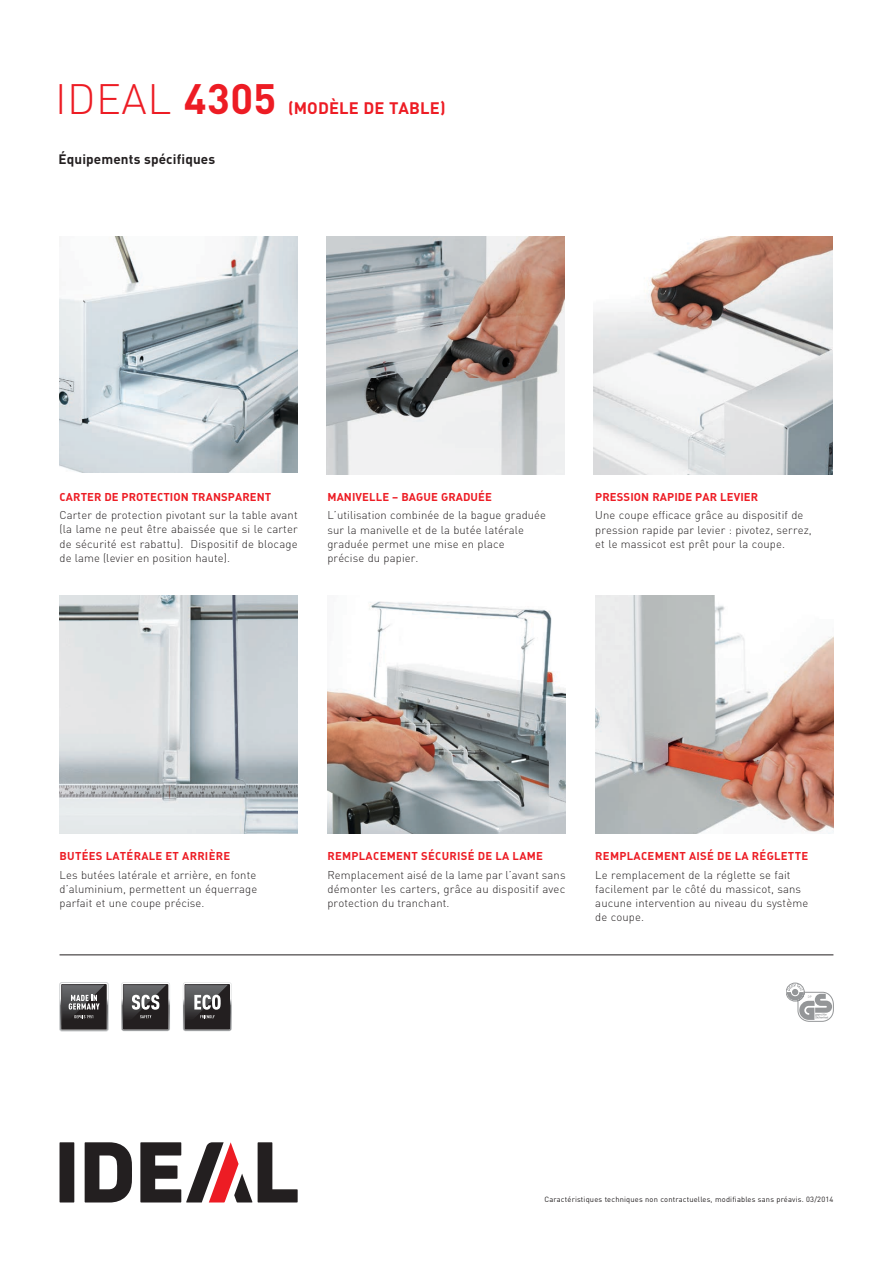
<style>
.page{position:relative;width:893px;height:1263px;background:#fff}
.page>*{position:absolute;margin:0;border:0;box-sizing:border-box;transform-origin:0 0}
.t1{font:300 42px "DIN";letter-spacing:.01em;color:#ed1c24}
.t2{font:700 16.5px "DIN";letter-spacing:.01em;color:#ed1c24}
.t3{font:700 13.5px "DIN";letter-spacing:.01em;color:#231f20}
.t4{font:300 11.25px/14.2px "DIN";letter-spacing:.01em;color:#231f20;text-align:justify}
.t5{font:700 11.25px "DIN";letter-spacing:.025em;color:#ed1c24}
.t6{font:7.5px "DIN";letter-spacing:.025em;color:#231f20}
.s1{font-weight:700}
</style>
<div class="page">
<img style="left:326px;top:236px;width:238px;height:238px">
<img style="left:594px;top:236px;width:238px;height:238px">
<img style="left:327px;top:601px;width:239px;height:232px">
<hr style="left:60px;top:954px;width:773px;height:1px;background:#231f20">
<img style="left:595px;top:595px;width:238px;height:238px">
<img style="left:60px;top:595px;width:238px;height:238px">
<img style="left:60px;top:236px;width:238px;height:237px">
<svg style="left:786px;top:983px;width:47px;height:38px"></svg>
<div style="left:60px;top:1142px;width:14px;height:60px;background:#231f20"></div>
<svg style="left:258px;top:1142px;width:40px;height:60px"></svg>
<svg style="left:85px;top:1142px;width:47px;height:60px"></svg>
<svg style="left:140px;top:1142px;width:112px;height:60px"></svg>
<svg style="left:121px;top:982px;width:49px;height:49px"></svg>
<svg style="left:183px;top:982px;width:49px;height:49px"></svg>
<svg style="left:60px;top:982px;width:48px;height:49px"></svg>
<h1 class="t1" style="left:55px;top:73px;width:223px">IDEAL <span class="s1">4305</span></h1>
<p class="t3" style="left:58px;top:151px;width:158px">Équipements spécifiques</p>
<h2 class="t2" style="left:288px;top:98px;width:159px">(MODÈLE DE TABLE)</h2>
<p class="t5" style="left:60px;top:489px;width:213px">CARTER DE PROTECTION TRANSPARENT</p>
<p class="t4" style="left:60px;top:508px;width:240px">Carter de protection pivotant sur la table avant (la lame ne peut être abaissée que si le carter de sécurité est rabattu). Dispositif de blocage de lame (levier en position haute).</p>
<p class="t5" style="left:327px;top:489px;width:166px">MANIVELLE – BAGUE GRADUÉE</p>
<p class="t4" style="left:327px;top:508px;width:220px;text-align:left">L’utilisation combinée de la bague graduée sur la manivelle et de la butée latérale graduée permet une mise en place<br>précise du papier.</p>
<p class="t5" style="left:595px;top:489px;width:164px">PRESSION RAPIDE PAR LEVIER</p>
<p class="t4" style="left:595px;top:508px;width:218px;text-align:left">Une coupe efficace grâce au dispositif de pression rapide par levier : pivotez, serrez, et le massicot est prêt pour la coupe.</p>
<p class="t5" style="left:60px;top:848px;width:172px">BUTÉES LATÉRALE ET ARRIÈRE</p>
<p class="t4" style="left:60px;top:867px;width:199px">Les butées latérale et arrière, en fonte d’aluminium, permettent un équerrage parfait et une coupe précise.</p>
<p class="t5" style="left:327px;top:848px;width:217px">REMPLACEMENT SÉCURISÉ DE LA LAME</p>
<p class="t4" style="left:327px;top:867px;width:240px">Remplacement aisé de la lame par l’avant sans démonter les carters, grâce au dispositif avec protection du tranchant.</p>
<p class="t5" style="left:595px;top:848px;width:214px">REMPLACEMENT AISÉ DE LA RÉGLETTE</p>
<p class="t4" style="left:595px;top:867px;width:214px;text-align:left">Le remplacement de la réglette se fait facilement par le côté du massicot, sans aucune intervention au niveau du système de coupe.</p>
<p class="t6" style="left:544px;top:1195px;width:290px">Caractéristiques techniques non contractuelles, modifiables sans préavis. 03/2014</p>
</div>
